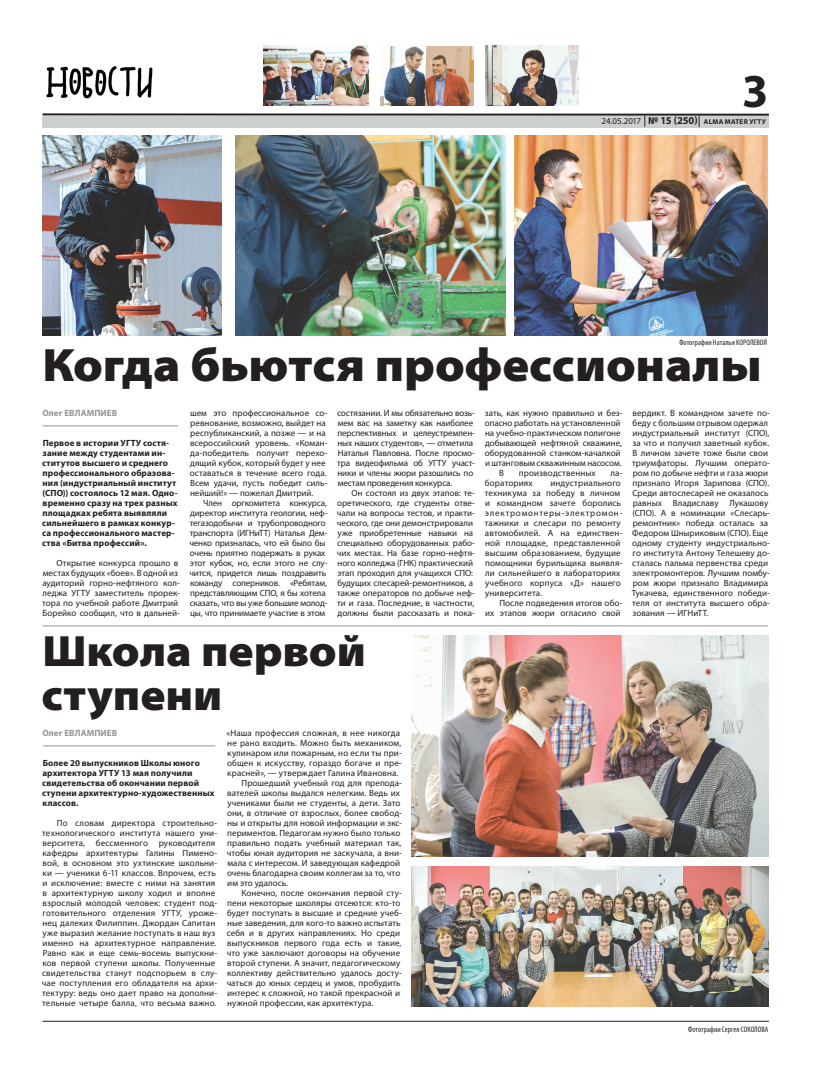
<style>
.page{position:relative;width:820px;height:1078px;background:#fff}
.page>*{position:absolute;margin:0;border:0;box-sizing:border-box;transform-origin:0 0}
.t1{font:700 47.4px "Myriad Pro";color:#231f20}
.t2{font:900 semi-expanded 47px "Myriad Pro";letter-spacing:-.005em;color:#231f20}
.t3{font:900 semi-expanded 44px/44px "Myriad Pro";letter-spacing:-.005em;color:#231f20}
.t4{font:9px/10px "Myriad Pro";letter-spacing:.005em;color:#231f20}
.t5{font:9px/10px "Myriad Pro";letter-spacing:-.015em;color:#231f20}
.t6{font:700 9px/10px "Myriad Pro";letter-spacing:.01em;color:#231f20}
.t7{font:700 9px "Myriad Pro";letter-spacing:.01em;color:#939598}
.t8{font:condensed 8px "Myriad Pro";letter-spacing:.01em;color:#231f20}
.t9{font:700 7px "Myriad Pro";letter-spacing:.04em;color:#231f20}
.s1{font-weight:400;font-size:9px}
.s2{font-size:10.5px}
</style>
<div class="page">
<hr style="left:43px;top:113px;width:725px;height:3px;background:#231f20">
<div style="left:43px;top:116px;width:725px;height:11px;background:#cdced0"></div>
<svg style="left:644px;top:115px;width:1px;height:12px"></svg>
<hr style="left:43px;top:1020px;width:725px;height:1px;background:#231f20">
<img style="left:46px;top:66px;width:107px;height:33px">
<img style="left:411px;top:635px;width:357px;height:220px">
<img style="left:411px;top:866px;width:356px;height:139px">
<hr style="left:43px;top:625px;width:724px;height:1px;background:#939598">
<img style="left:514px;top:135px;width:253px;height:200px">
<img style="left:235px;top:135px;width:270px;height:200px">
<img style="left:43px;top:135px;width:178px;height:200px">
<img style="left:264px;top:45px;width:105px;height:60px">
<img style="left:380px;top:46px;width:93px;height:59px">
<img style="left:485px;top:45px;width:93px;height:60px">
<hr style="left:43px;top:425px;width:135px;height:1px;background:#939598">
<hr style="left:43px;top:745px;width:172px;height:1px;background:#939598">
<h1 class="t1" style="left:741px;top:60px;width:28px">3</h1>
<p class="t9" style="left:601px;top:117px;width:166px"><span class="s1">24.05.2017</span> <span class="s2">№ 15 (250)</span> ALMA MATER УГТУ</p>
<p class="t8" style="left:679px;top:337px;width:89px">Фотографии Натальи КОРОЛЕВОЙ</p>
<h2 class="t2" style="left:42px;top:338px;width:720px">Когда бьются профессионалы</h2>
<p class="t7" style="left:42px;top:406px;width:76px">Олег ЕВЛАМПИЕВ</p>
<p class="t6" style="left:42px;top:437px;width:137px">Первое в истории УГТУ состя&shy;зание между студентами ин&shy;ститутов высшего и среднего профессионального образова&shy;ния (индустриальный институт (СПО)) состоялось 12 мая. Одно&shy;временно сразу на трех разных площадках ребята выявляли сильнейшего в рамках конкур&shy;са профессионального мастер&shy;ства «Битва профессий».</p>
<p class="t4" style="left:42px;top:557px;width:139px;text-indent:14px">Открытие конкурса прошло в местах будущих «боев». В одной из аудиторий горно-нефтяного кол&shy;леджа УГТУ заместитель прорек&shy;тора по учебной работе Дмитрий<br>Борейко сообщил, что в дальней-</p>
<p class="t4" style="left:190px;top:407px;width:139px">шем это профессиональное со&shy;ревнование, возможно, выйдет на республиканский, а позже — и на всероссийский уровень. «Коман&shy;да-победитель получит перехо&shy;дящий кубок, который будет у нее оставаться в течение всего года.<br>Всем удачи, пусть победит силь&shy;нейший!» — пожелал Дмитрий.</p>
<p class="t5" style="left:189px;top:497px;width:139px;text-indent:14px">Член оргкомитета конкурса, директор института геологии, неф&shy;тегазодобычи и трубопроводного транспорта (ИГНиТТ) Наталья Дем&shy;ченко призналась, что ей было бы очень приятно подержать в руках этот кубок, но, если этого не слу&shy;чится, придется лишь поздравить команду соперников. «Ребятам, представляющим СПО, я бы хотела сказать, что вы уже большие молод&shy;цы, что принимаете участие в этом</p>
<p class="t5" style="left:337px;top:407px;width:139px">состязании. И мы обязательно возь&shy;мем вас на заметку как наиболее перспективных и целеустремлен&shy;ных наших студентов», — отметила<br>Наталья Павловна. После просмо&shy;тра видеофильма об УГТУ участ&shy;ники и члены жюри разошлись по местам проведения конкурса.</p>
<p class="t4" style="left:337px;top:487px;width:139px;text-indent:15px">Он состоял из двух этапов: те&shy;оретического, где студенты отве&shy;чали на вопросы тестов, и практи&shy;ческого, где они демонстрировали уже приобретенные навыки на специально оборудованных рабо&shy;чих местах. На базе горно-нефтя&shy;ного колледжа (ГНК) практический этап проходил для учащихся СПО: будущих слесарей-ремонтников, а также операторов по добыче неф&shy;ти и газа. Последние, в частности, должны были рассказать и пока-</p>
<h3 class="t3" style="left:42px;top:629px;width:326px">Школа первой ступени</h3>
<p class="t7" style="left:42px;top:727px;width:76px">Олег ЕВЛАМПИЕВ</p>
<p class="t6" style="left:42px;top:757px;width:174px">Более 20 выпускников Школы юного архитектора УГТУ 13 мая получили свидетельства об окончании первой ступени архитектурно-художественных классов.</p>
<p class="t4" style="left:42px;top:817px;width:177px;text-indent:15px">По словам директора строительно&shy;технологического института нашего уни&shy;верситета, бессменного руководителя кафедры архитектуры Галины Пимено&shy;вой, в основном это ухтинские школьни&shy;ки — ученики 6-11 классов. Впрочем, есть и исключение: вместе с ними на занятия в архитектурную школу ходил и вполне взрослый молодой человек: студент под&shy;готовительного отделения УГТУ, уроже&shy;нец далеких Филиппин. Джордан Сапитан уже выразил желание поступать в наш вуз именно на архитектурное направление.<br>Равно как и еще семь-восемь выпускни&shy;ков первой ступени школы. Полученные свидетельства станут подспорьем в слу&shy;чае поступления его обладателя на архи&shy;тектуру: ведь оно дает право на дополни&shy;тельные четыре балла, что весьма важно.</p>
<p class="t4" style="left:226px;top:727px;width:175px">«Наша профессия сложная, в нее никогда</p>
<p class="t4" style="left:227px;top:737px;width:175px">не рано входить. Можно быть механиком,</p>
<p class="t4" style="left:227px;top:747px;width:176px">кулинаром или пожарным, но если ты при-</p>
<p class="t4" style="left:227px;top:757px;width:176px">общен к искусству, гораздо богаче и пре-</p>
<p class="t4" style="left:227px;top:767px;width:173px">красней», — утверждает Галина Ивановна.</p>
<p class="t4" style="left:241px;top:777px;width:162px">Прошедший учебный год для препода-</p>
<p class="t4" style="left:227px;top:787px;width:174px">вателей школы выдался нелегким. Ведь их</p>
<p class="t4" style="left:227px;top:797px;width:174px">учениками были не студенты, а дети. Зато</p>
<p class="t4" style="left:227px;top:807px;width:176px">они, в отличие от взрослых, более свобод-</p>
<p class="t4" style="left:227px;top:817px;width:176px">ны и открыты для новой информации и экс-</p>
<p class="t4" style="left:227px;top:827px;width:174px">периментов. Педагогам нужно было только</p>
<p class="t4" style="left:227px;top:837px;width:175px">правильно подать учебный материал так,</p>
<p class="t4" style="left:226px;top:847px;width:177px">чтобы юная аудитория не заскучала, а вни-</p>
<p class="t4" style="left:227px;top:857px;width:174px">мала с интересом. И заведующая кафедрой</p>
<p class="t4" style="left:227px;top:867px;width:175px">очень благодарна своим коллегам за то, что</p>
<p class="t4" style="left:227px;top:877px;width:62px">им это удалось.</p>
<p class="t4" style="left:241px;top:887px;width:162px">Конечно, после окончания первой сту-</p>
<p class="t4" style="left:227px;top:897px;width:174px">пени некоторые школяры отсеются: кто-то</p>
<p class="t4" style="left:227px;top:907px;width:176px">будет поступать в высшие и средние учеб-</p>
<p class="t4" style="left:227px;top:917px;width:175px">ные заведения, для кого-то важно испытать</p>
<p class="t4" style="left:227px;top:927px;width:174px">себя и в других направлениях. Но среди</p>
<p class="t4" style="left:227px;top:937px;width:175px">выпускников первого года есть и такие,</p>
<p class="t4" style="left:226px;top:947px;width:175px">что уже заключают договоры на обучение</p>
<p class="t4" style="left:227px;top:957px;width:174px">второй ступени. А значит, педагогическому</p>
<p class="t4" style="left:227px;top:967px;width:176px">коллективу действительно удалось досту-</p>
<p class="t4" style="left:226px;top:977px;width:175px">чаться до юных сердец и умов, пробудить</p>
<p class="t4" style="left:227px;top:987px;width:174px">интерес к сложной, но такой прекрасной и</p>
<p class="t4" style="left:227px;top:997px;width:148px">нужной профессии, как архитектура.</p>
<p class="t4" style="left:484px;top:407px;width:139px">зать, как нужно правильно и без-</p>
<p class="t4" style="left:484px;top:417px;width:137px">опасно работать на установленной</p>
<p class="t4" style="left:485px;top:427px;width:137px">на учебно-практическом полигоне</p>
<p class="t4" style="left:485px;top:437px;width:138px">добывающей нефтяной скважине,</p>
<p class="t4" style="left:484px;top:447px;width:137px">оборудованной станком-качалкой</p>
<p class="t4" style="left:485px;top:457px;width:138px">и штанговым скважинным насосом.</p>
<p class="t4" style="left:499px;top:467px;width:6px">В</p>
<p class="t4" style="left:518px;top:467px;width:78px">производственных</p>
<p class="t4" style="left:610px;top:467px;width:13px">ла-</p>
<p class="t4" style="left:485px;top:477px;width:49px">бораториях</p>
<p class="t4" style="left:484px;top:477px;width:139px;text-indent:66px">индустриального техникума за победу в личном и командном зачете боролись электромонтеры-электромон&shy;тажники и слесари по ремонту автомобилей. А на единствен&shy;ной площадке, представленной высшим образованием, будущие помощники бурильщика выявля&shy;ли сильнейшего в лабораториях учебного корпуса «Д» нашего университета.</p>
<p class="t4" style="left:485px;top:597px;width:139px;text-align:right">После подведения итогов обо-<br>их этапов жюри огласило свой</p>
<p class="t4" style="left:631px;top:407px;width:140px">вердикт. В командном зачете по&shy;беду с большим отрывом одержал индустриальный институт (СПО), за что и получил заветный кубок.<br>В личном зачете тоже были свои триумфаторы. Лучшим операто&shy;ром по добыче нефти и газа жюри признало Игоря Зарипова (СПО).<br>Среди автослесарей не оказалось равных Владиславу Лукашову (СПО). А в номинации «Слесарь&shy;ремонтник» победа осталась за<br>Федором Шныриковым (СПО). Еще одному студенту индустриально&shy;го института Антону Телешеву до&shy;сталась пальма первенства среди электромонтеров. Лучшим помбу&shy;ром жюри признало Владимира<br>Тукачева, единственного победи&shy;теля от института высшего обра&shy;зования — ИГНиТТ.</p>
<p class="t8" style="left:688px;top:1024px;width:82px">Фотографии Сергея СОКОЛОВА</p>
</div>
